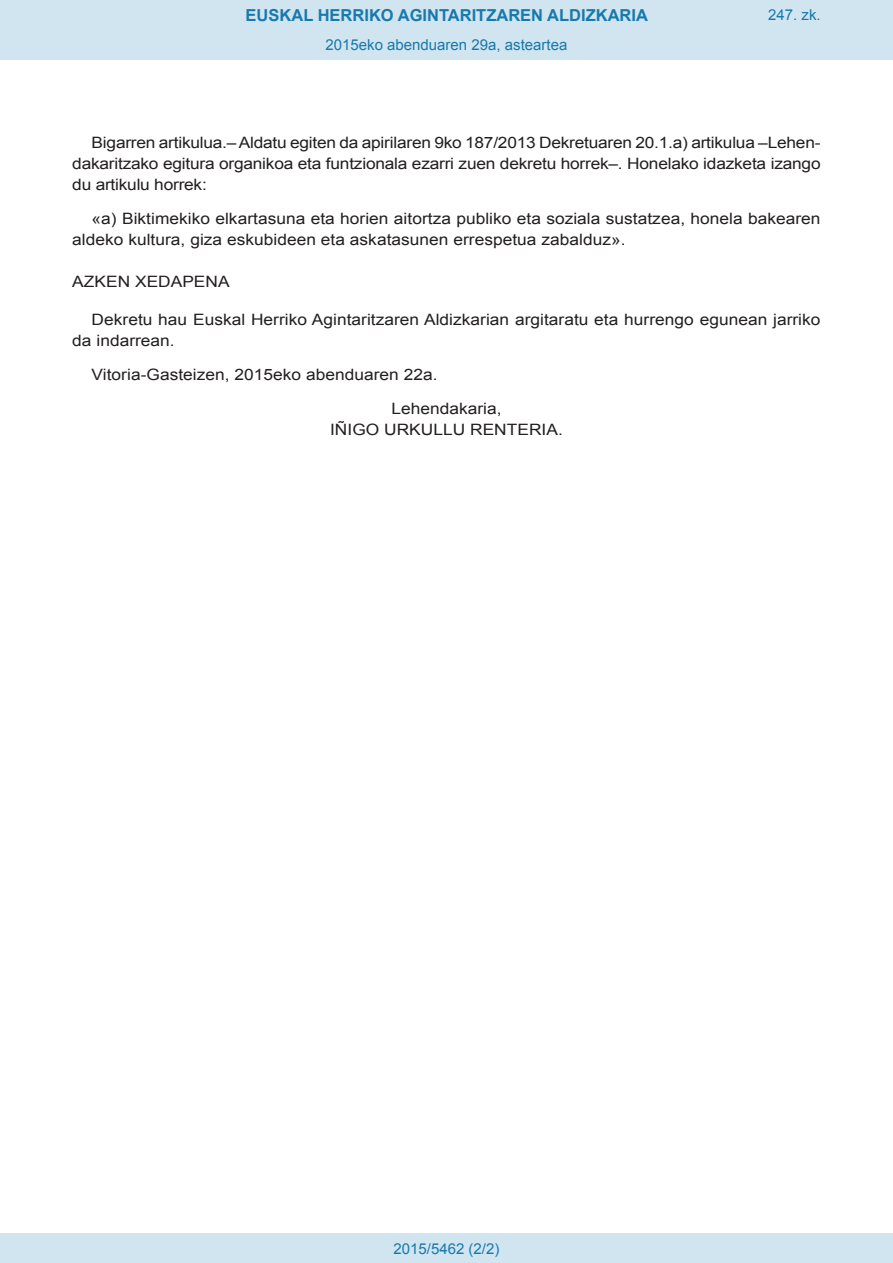
<style>
.page{position:relative;width:893px;height:1263px;background:#fff}
.page>*{position:absolute;margin:0;border:0;box-sizing:border-box;transform-origin:0 0}
.t1{font:700 16.5px "Arial";color:#1879ad}
.BOPVDetalle{font:15.6px/21px "Arial";color:#231f20;scale:1.11 1}
.BOPVFirmaLugFec{font:15.6px "Arial";color:#231f20;scale:1.11 1}
.BOPVNombreLehen1{font:15.6px "Arial";color:#231f20;scale:1.11 1}
.BOPVDisposicion{font:15.6px "Arial";color:#231f20;scale:1.11 1}
.BOPVPuestoLehen1{font:15.6px "Arial";color:#231f20;scale:1.11 1}
.Paginacion_Centro{font:15px "Arial";color:#1879ad}
</style>
<div class="page">
<div style="left:0;top:0;width:893px;height:60px;background:#d0e5f0"></div>
<div style="left:0;top:1233px;width:893px;height:30px;background:#d0e5f0"></div>
<p class="t1" style="left:246px;top:4px;width:404px">EUSKAL HERRIKO AGINTARITZAREN ALDIZKARIA</p>
<p class="Paginacion_Centro" style="left:326px;top:35px;width:243px">2015eko abenduaren 29a, asteartea</p>
<p class="Paginacion_Centro" style="left:768px;top:5px;width:54px">247. zk.</p>
<p class="BOPVDetalle" style="left:72px;top:132px;width:676px;text-align:justify;text-indent:19px">Bigarren artikulua.– Aldatu egiten da apirilaren 9ko 187/2013 Dekretuaren 20.1.a) artikulua –Lehen&shy;dakaritzako egitura organikoa eta funtzionala ezarri zuen dekretu horrek–. Honelako idazketa izango du artikulu horrek:</p>
<p class="BOPVDetalle" style="left:72px;top:208px;width:676px;text-indent:19px">«a) Biktimekiko elkartasuna eta horien aitortza publiko eta soziala sustatzea, honela bakearen aldeko kultura, giza eskubideen eta askatasunen errespetua zabalduz».</p>
<p class="BOPVDisposicion" style="left:72px;top:271px;width:143px">AZKEN XEDAPENA</p>
<p class="BOPVDetalle" style="left:72px;top:309px;width:676px;text-indent:19px">Dekretu hau Euskal Herriko Agintaritzaren Aldizkarian argitaratu eta hurrengo egunean jarriko da indarrean.</p>
<p class="BOPVFirmaLugFec" style="left:92px;top:364px;width:313px">Vitoria-Gasteizen, 2015eko abenduaren 22a.</p>
<p class="BOPVPuestoLehen1" style="left:391px;top:398px;width:101px">Lehendakaria,</p>
<p class="BOPVNombreLehen1" style="left:330px;top:419px;width:211px">IÑIGO URKULLU RENTERIA.</p>
<p class="Paginacion_Centro" style="left:393px;top:1238px;width:107px">2015/5462 (2/2)</p>
</div>
